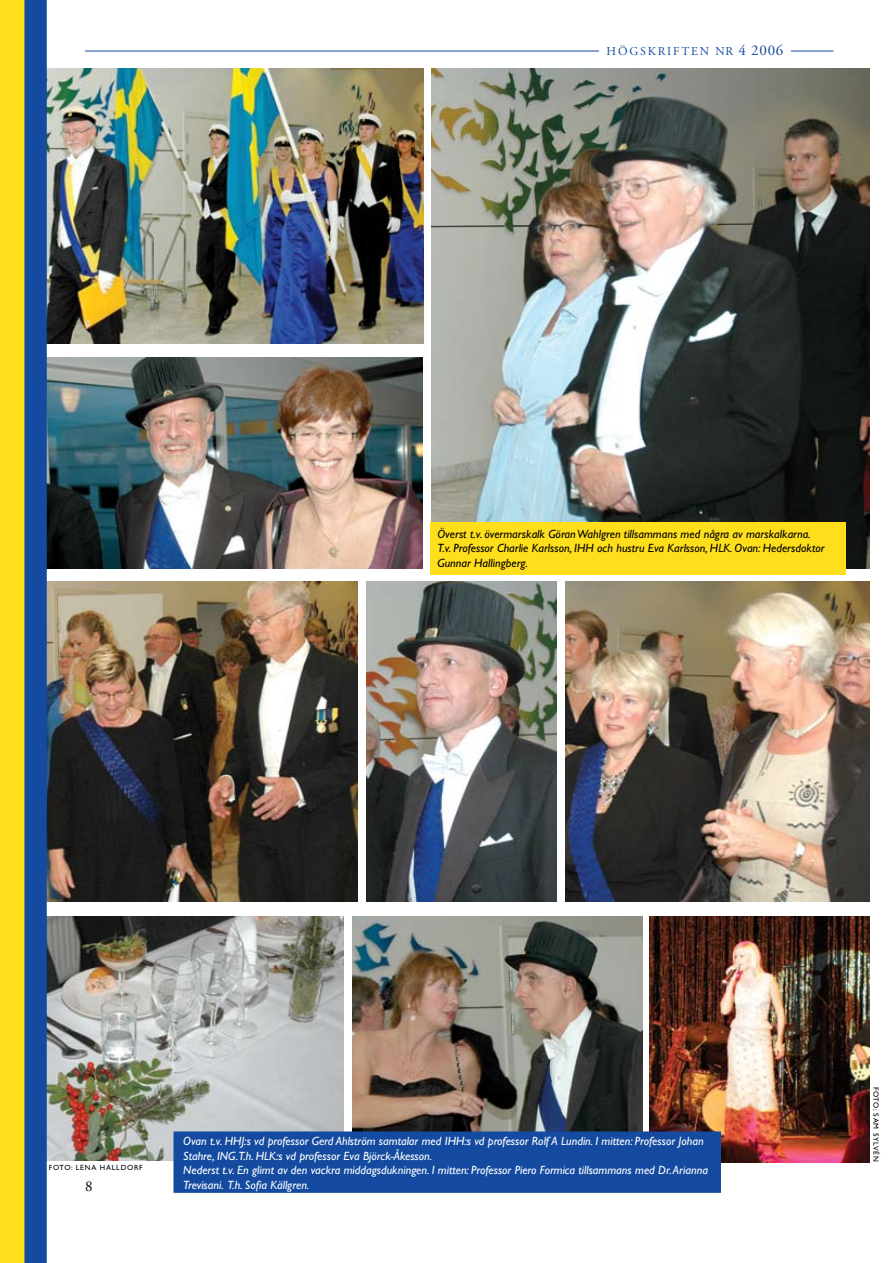
<style>
.page{position:relative;width:893px;height:1263px;background:#fff}
.page>*{position:absolute;margin:0;border:0;box-sizing:border-box;transform-origin:0 0}
.t1{font:italic 12px/14.4px "Gill Sans";color:#fff}
.t2{font:italic 12px/14.4px "Gill Sans";color:#000}
.t3{font:12px "Adobe Garamond";letter-spacing:.15em;color:#144ba0}
.t4{font:7.5px "Gill Sans";letter-spacing:.1em;color:#000}
.s1{font-size:15px}
</style>
<div class="page">
<hr style="left:85px;top:51px;width:748px;height:1px;background:#144ba0">
<div style="left:599px;top:44px;width:192px;height:20px;background:#fff"></div>
<img style="left:649px;top:917px;width:221px;height:245px">
<img style="left:432px;top:68px;width:438px;height:500px">
<img style="left:47px;top:357px;width:376px;height:211px">
<img style="left:47px;top:68px;width:376px;height:276px">
<img style="left:366px;top:581px;width:190px;height:320px">
<img style="left:47px;top:581px;width:310px;height:320px">
<img style="left:565px;top:581px;width:305px;height:320px">
<img style="left:352px;top:917px;width:290px;height:214px">
<img style="left:47px;top:917px;width:296px;height:244px">
<div style="left:430px;top:522px;width:416px;height:52px;background:#ffdf1b"></div>
<div style="left:174px;top:1132px;width:546px;height:60px;background:#144ba0"></div>
<div style="left:173px;top:1131px;width:548px;height:62px;border:2px solid #144ba0"></div>
<svg style="left:0;top:0;width:47px;height:1263px;background:#8e985a"></svg>
<p class="t3" style="left:607px;top:44px;width:178px">HÖGSKRIFTEN NR <span class="s1">4 2006</span></p>
<p class="t2" style="left:437px;top:527px;width:389px">Överst t.v. övermarskalk Göran Wahlgren tillsammans med några av marskalkarna.<br>T.v. Professor Charlie Karlsson, IHH och hustru Eva Karlsson, HLK. Ovan: Hedersdoktor<br>Gunnar Hallingberg.</p>
<p class="t4" style="left:49px;top:1163px;width:11px">FOTO</p>
<p class="t4" style="left:71px;top:1163px;width:16px">: LENA</p>
<p class="t4" style="left:100px;top:1163px;width:7px">HALLDORF</p>
<p class="t1" style="left:183px;top:1134px;width:526px">Ovan t.v. HHJ:s vd professor Gerd Ahlström samtalar med IHH:s vd professor Rolf A Lundin. I mitten: Professor Johan Stahre, ING.T.h. HLK:s vd professor Eva Björck-Åkesson.<br>Nederst t.v. En glimt av den vackra middagsdukningen. I mitten: Professor Piero Formica tillsammans med Dr. Arianna Trevisani. T.h. Sofia Källgren.</p>
<p class="t4" style="left:880px;top:1086px;width:74px;rotate:90deg">FOTO: SAM SYLVÉN</p>
</div>
